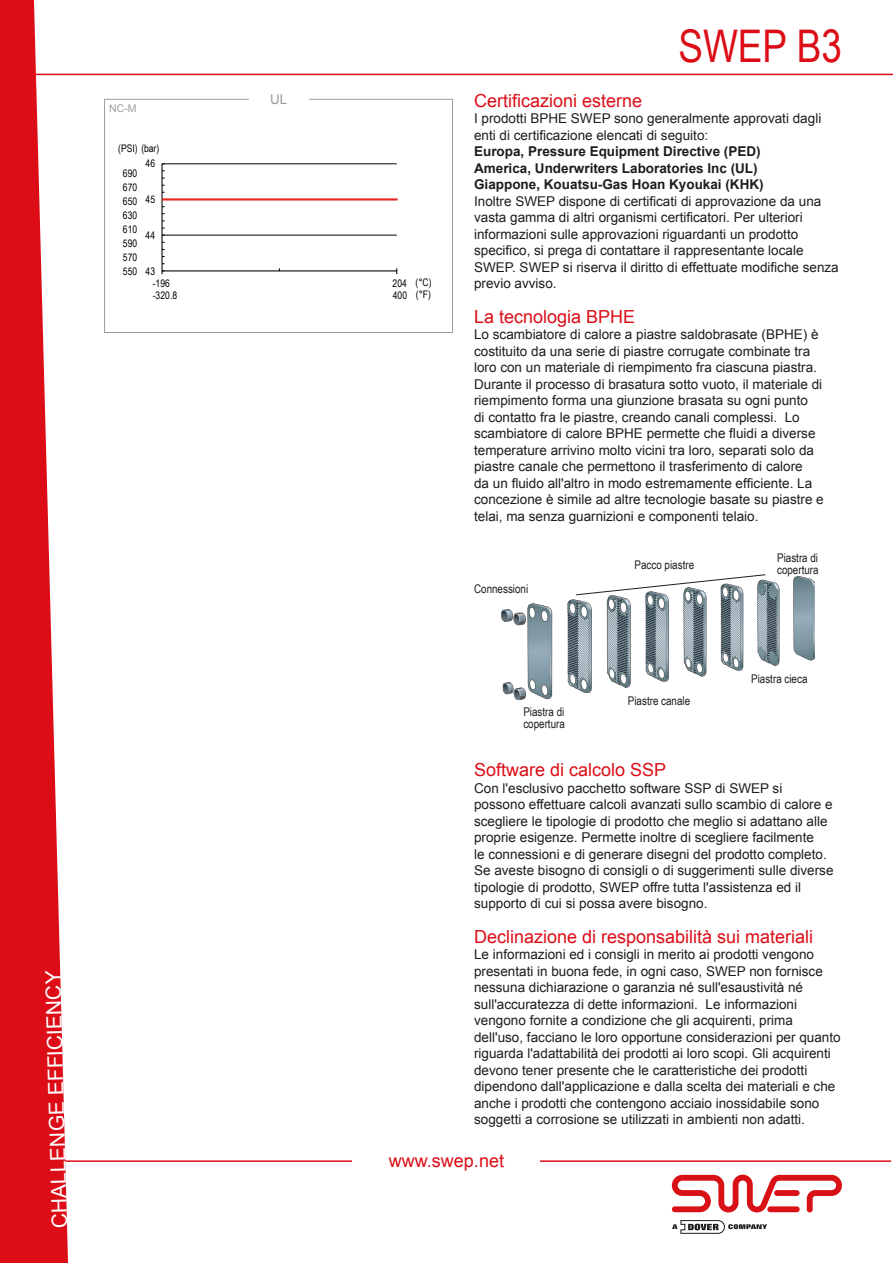
<style>
.page{position:relative;width:893px;height:1263px;background:#fff}
.page>*{position:absolute;margin:0;border:0;box-sizing:border-box;transform-origin:0 0}
.Rubrik_Arial_bold_30{font:45px "Arial Narrow";color:#dc0d16}
.t1{font:21px "Arial";color:#fff}
.t2{font:18px "Arial";color:#dc0d16}
.t3{font:13.5px/16.5px "Arial";color:#1d1d1b}
.t4{font:700 13.5px/16.5px "Arial";color:#1d1d1b}
.Bröd_9_11{font:13.5px "Arial";color:#9d9d9d}
.t5{font:12px/12px "Arial Narrow";color:#1d1d1b}
.t6{font:10.5px "Arial Narrow";letter-spacing:.005em;color:#020204}
.Bröd_9_11-2{font:10.5px "Arial";color:#9d9d9d}
</style>
<div class="page">
<svg style="left:672px;top:1220px;width:95px;height:13px"></svg>
<svg style="left:672px;top:1175px;width:170px;height:37px"></svg>
<svg style="left:0;top:0;width:68px;height:1263px;fill:#dc0d16"></svg>
<hr style="left:0;top:1160px;width:891px;height:2px;background:#dc0d16">
<hr style="left:0;top:74px;width:893px;height:1px;background:#dc0d16">
<div style="left:353px;top:1154px;width:187px;height:13px;background:#fff"></div>
<img style="left:501px;top:577px;width:314px;height:122px">
<svg style="left:575px;top:574px;width:191px;height:22px"></svg>
<div style="left:104px;top:99px;width:349px;height:234px;border:1px solid #9d9d9d"></div>
<div style="left:249px;top:94px;width:59px;height:10px;background:#fff"></div>
<hr style="left:162px;top:164px;width:235px;height:1px;background:#020204">
<hr style="left:162px;top:235px;width:235px;height:1px;background:#020204">
<hr style="left:161px;top:164px;width:2px;height:107px;background:#020204">
<hr style="left:162px;top:270px;width:235px;height:1px;background:#020204">
<svg style="left:161px;top:270px;width:4px;height:4px"></svg>
<hr style="left:162px;top:198px;width:235px;height:3px;background:#e52821">
<h2 class="t1" style="left:47px;top:1229px;width:259px;rotate:-92deg">CHALLENGE EFFICIENCY</h2>
<p class="Bröd_9_11-2" style="left:109px;top:101px;width:29px">NC-M</p>
<p class="t6" style="left:118px;top:140px;width:43px">(PSI) (bar)</p>
<p class="t6" style="left:123px;top:166px;width:16px">690</p>
<p class="t6" style="left:123px;top:180px;width:16px">670</p>
<p class="t6" style="left:123px;top:194px;width:16px">650</p>
<p class="t6" style="left:123px;top:207px;width:16px">630</p>
<p class="t6" style="left:123px;top:221px;width:16px">610</p>
<p class="t6" style="left:123px;top:235px;width:16px">590</p>
<p class="t6" style="left:123px;top:249px;width:16px">570</p>
<p class="t6" style="left:123px;top:263px;width:16px">550</p>
<p class="t6" style="left:146px;top:156px;width:11px">46</p>
<p class="t6" style="left:146px;top:192px;width:11px">45</p>
<p class="t6" style="left:146px;top:227px;width:11px">44</p>
<p class="t6" style="left:146px;top:263px;width:11px">43</p>
<p class="Bröd_9_11" style="left:270px;top:91px;width:19px">UL</p>
<p class="t6" style="left:153px;top:276px;width:19px">-196</p>
<p class="t6" style="left:393px;top:275px;width:40px">204 (°C)</p>
<p class="t6" style="left:153px;top:288px;width:26px">-320.8</p>
<p class="t6" style="left:393px;top:287px;width:40px">400 (°F)</p>
<p class="Rubrik_Arial_bold_30" style="left:678px;top:14px;width:165px">SWEP B3</p>
<h3 class="t2" style="left:474px;top:88px;width:170px">Certificazioni esterne</h3>
<p class="t3" style="left:474px;top:110px;width:349px">I prodotti BPHE SWEP sono generalmente approvati dagli enti di certificazione elencati di seguito:</p>
<p class="t4" style="left:474px;top:143px;width:291px">Europa, Pressure Equipment Directive (PED)<br>America, Underwriters Laboratories Inc (UL)<br>Giappone, Kouatsu-Gas Hoan Kyoukai (KHK)</p>
<p class="t3" style="left:474px;top:193px;width:366px">Inoltre SWEP dispone di certificati di approvazione da una vasta gamma di altri organismi certificatori. Per ulteriori informazioni sulle approvazioni riguardanti un prodotto specifico, si prega di contattare il rappresentante locale SWEP. SWEP si riserva il diritto di effettuate modifiche senza previo avviso.</p>
<h3 class="t2" style="left:474px;top:304px;width:163px">La tecnologia BPHE</h3>
<p class="t3" style="left:474px;top:326px;width:351px">Lo scambiatore di calore a piastre saldobrasate (BPHE) è costituito da una serie di piastre corrugate combinate tra loro con un materiale di riempimento fra ciascuna piastra.<br>Durante il processo di brasatura sotto vuoto, il materiale di riempimento forma una giunzione brasata su ogni punto<br>di contatto fra le piastre, creando canali complessi. Lo scambiatore di calore BPHE permette che fluidi a diverse temperature arrivino molto vicini tra loro, separati solo da piastre canale che permettono il trasferimento di calore<br>da un fluido all'altro in modo estremamente efficiente. La concezione è simile ad altre tecnologie basate su piastre e telai, ma senza guarnizioni e componenti telaio.</p>
<p class="t5" style="left:777px;top:551px;width:43px">Piastra di copertura</p>
<p class="t5" style="left:634px;top:559px;width:61px">Pacco piastre</p>
<p class="t5" style="left:474px;top:582px;width:56px">Connessioni</p>
<p class="t5" style="left:523px;top:705px;width:43px">Piastra di copertura</p>
<p class="t5" style="left:628px;top:694px;width:64px">Piastre canale</p>
<p class="t5" style="left:751px;top:672px;width:58px">Piastra cieca</p>
<h3 class="t2" style="left:474px;top:758px;width:194px">Software di calcolo SSP</h3>
<p class="t3" style="left:474px;top:780px;width:361px">Con l'esclusivo pacchetto software SSP di SWEP si possono effettuare calcoli avanzati sullo scambio di calore e scegliere le tipologie di prodotto che meglio si adattano alle proprie esigenze. Permette inoltre di scegliere facilmente<br>le connessioni e di generare disegni del prodotto completo.<br>Se aveste bisogno di consigli o di suggerimenti sulle diverse tipologie di prodotto, SWEP offre tutta l'assistenza ed il supporto di cui si possa avere bisogno.</p>
<h3 class="t2" style="left:474px;top:925px;width:341px">Declinazione di responsabilità sui materiali</h3>
<p class="t3" style="left:474px;top:946px;width:368px">Le informazioni ed i consigli in merito ai prodotti vengono presentati in buona fede, in ogni caso, SWEP non fornisce nessuna dichiarazione o garanzia né sull'esaustività né sull'accuratezza di dette informazioni. Le informazioni vengono fornite a condizione che gli acquirenti, prima dell'uso, facciano le loro opportune considerazioni per quanto riguarda l'adattabilità dei prodotti ai loro scopi. Gli acquirenti devono tener presente che le caratteristiche dei prodotti dipendono dall'applicazione e dalla scelta dei materiali e che anche i prodotti che contengono acciaio inossidabile sono soggetti a corrosione se utilizzati in ambienti non adatti.</p>
<h3 class="t2" style="left:389px;top:1149px;width:117px">www.swep.net</h3>
</div>
